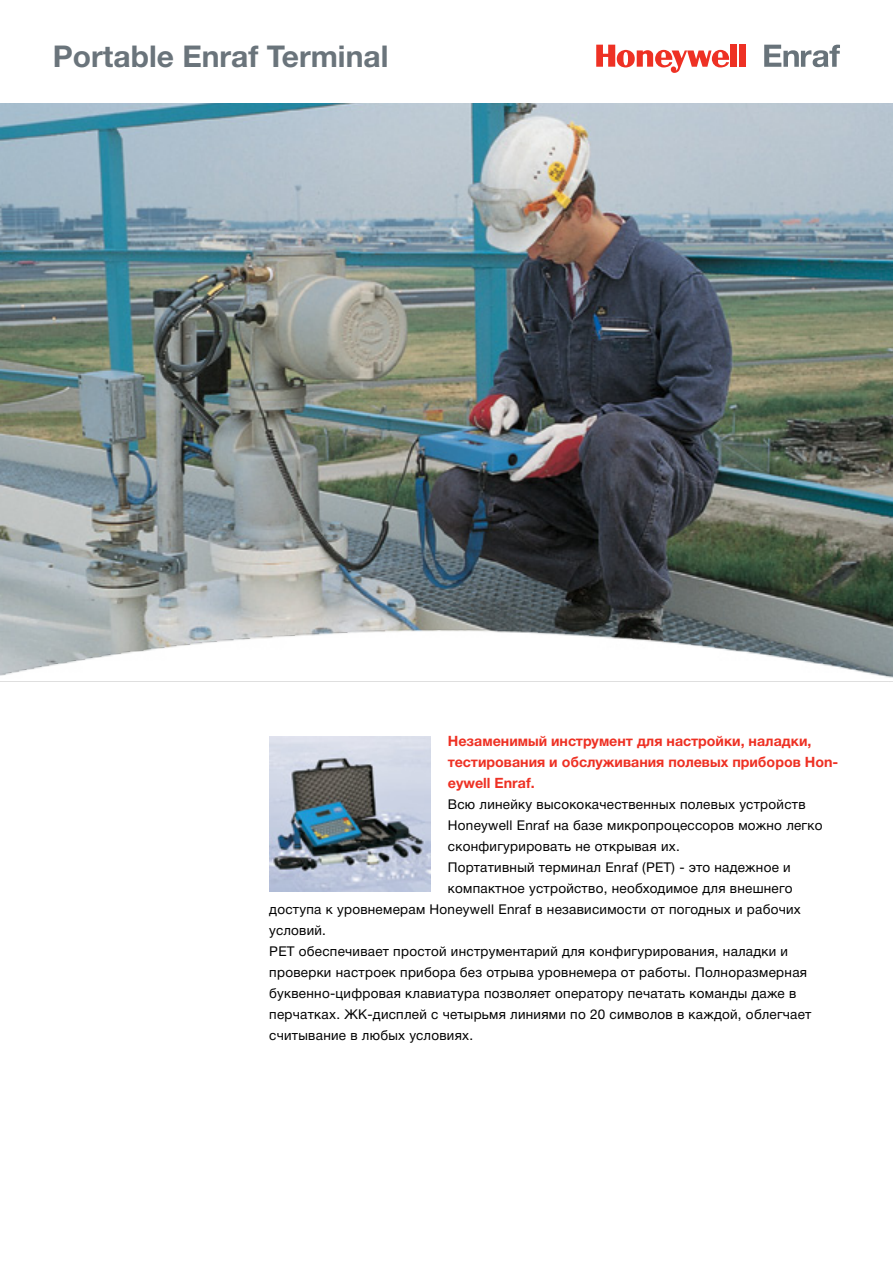
<style>
.page{position:relative;width:893px;height:1263px;background:#fff}
.page>*{position:absolute;margin:0;border:0;box-sizing:border-box;transform-origin:0 0}
.t1{font:700 30px "Helvetica Neue";color:#6a747b}
.Header_Helvetica_bol{font:700 14.25px/21px "Helvetica Neue Cyr";color:#ee3124}
.basis_tekst{font:13.5px/21px "Helvetica Neue Cyr";letter-spacing:.02em;color:#000}
</style>
<div class="page">
<img style="left:0;top:103px;width:893px;height:522px">
<div style="left:730px;top:45px;width:7px;height:22px;background:#ee3124"></div>
<div style="left:739px;top:45px;width:6px;height:22px;background:#ee3124"></div>
<svg style="left:596px;top:45px;width:133px;height:28px"></svg>
<svg style="left:764px;top:45px;width:76px;height:22px"></svg>
<img style="left:269px;top:737px;width:162px;height:154px">
<img style="left:0;top:625px;width:893px;height:57px">
<p class="t1" style="left:53px;top:37px;width:337px">Portable Enraf Terminal</p>
<p class="Header_Helvetica_bol" style="left:448px;top:730px;width:392px">Незаменимый инструмент для настройки, наладки, тестирования и обслуживания полевых приборов Hon&shy;eywell Enraf.</p>
<p class="basis_tekst" style="left:448px;top:794px;width:376px">Всю линейку высококачественных полевых устройств<br>Honeywell Enraf на базе микропроцессоров можно легко сконфигурировать не открывая их.</p>
<p class="basis_tekst" style="left:448px;top:857px;width:344px">Портативный терминал Enraf (PET) - это надежное и</p>
<p class="basis_tekst" style="left:448px;top:878px;width:346px">компактное устройство, необходимое для внешнего</p>
<p class="basis_tekst" style="left:269px;top:899px;width:533px">доступа к уровнемерам Honeywell Enraf в независимости от погодных и рабочих</p>
<p class="basis_tekst" style="left:269px;top:920px;width:58px">условий.</p>
<p class="basis_tekst" style="left:269px;top:941px;width:544px">PET обеспечивает простой инструментарий для конфигурирования, наладки и проверки настроек прибора без отрыва уровнемера от работы. Полноразмерная буквенно-цифровая клавиатура позволяет оператору печатать команды даже в перчатках. ЖК-дисплей с четырьмя линиями по 20 символов в каждой, облегчает считывание в любых условиях.</p>
</div>
